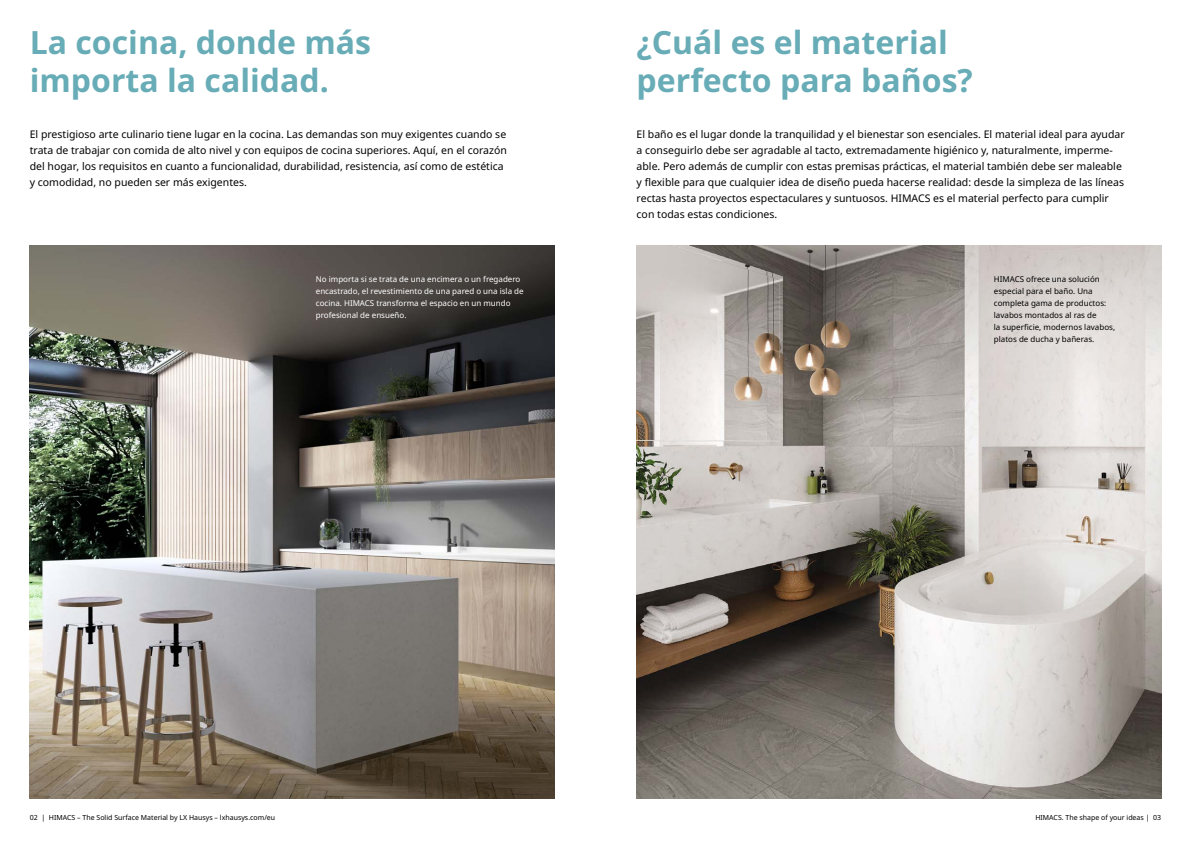
<style>
.page{position:relative;width:1191px;height:842px;background:#fff}
.page>*{position:absolute;margin:0;border:0;box-sizing:border-box;transform-origin:0 0}
.t1{font:700 32px/38px "Noto Sans";color:#67acb6}
.t2{font:10.5px/16px "Noto Sans";color:#000}
.t3{font:8px/12px "Noto Sans";color:#fff}
.t4{font:8px/12px "Noto Sans";color:#000}
.t5{font:7px "Noto Sans";color:#000}
</style>
<div class="page">
<img style="left:636px;top:246px;width:525px;height:552px">
<img style="left:30px;top:246px;width:524px;height:552px">
<h1 class="t1" style="left:30px;top:24px;width:343px">La cocina, donde más importa la calidad.</h1>
<p class="t2" style="left:30px;top:126px;width:478px">El prestigioso arte culinario tiene lugar en la cocina. Las demandas son muy exigentes cuando se trata de trabajar con comida de alto nivel y con equipos de cocina superiores. Aquí, en el corazón del hogar, los requisitos en cuanto a funcionalidad, durabilidad, resistencia, así como de estética y comodidad, no pueden ser más exigentes.</p>
<p class="t3" style="left:316px;top:273px;width:209px">No importa si se trata de una encimera o un fregadero encastrado, el revestimiento de una pared o una isla de cocina. HIMACS transforma el espacio en un mundo profesional de ensueño.</p>
<h1 class="t1" style="left:636px;top:24px;width:338px">¿Cuál es el material perfecto para baños?</h1>
<p class="t2" style="left:636px;top:126px;width:490px">El baño es el lugar donde la tranquilidad y el bienestar son esenciales. El material ideal para ayudar a conseguirlo debe ser agradable al tacto, extremadamente higiénico y, naturalmente, imperme&shy;able. Pero además de cumplir con estas premisas prácticas, el material también debe ser maleable y flexible para que cualquier idea de diseño pueda hacerse realidad: desde la simpleza de las líneas rectas hasta proyectos espectaculares y suntuosos. HIMACS es el material perfecto para cumplir con todas estas condiciones.</p>
<p class="t4" style="left:994px;top:273px;width:123px">HIMACS ofrece una solución especial para el baño. Una completa gama de productos: lavabos montados al ras de<br>la superficie, modernos lavabos, platos de ducha y bañeras.</p>
<p class="t5" style="left:30px;top:812px;width:247px">02 | HIMACS – The Solid Surface Material by LX Hausys – lxhausys.com/eu</p>
<p class="t5" style="left:1035px;top:812px;width:127px">HIMACS. The shape of your ideas | 03</p>
</div>
